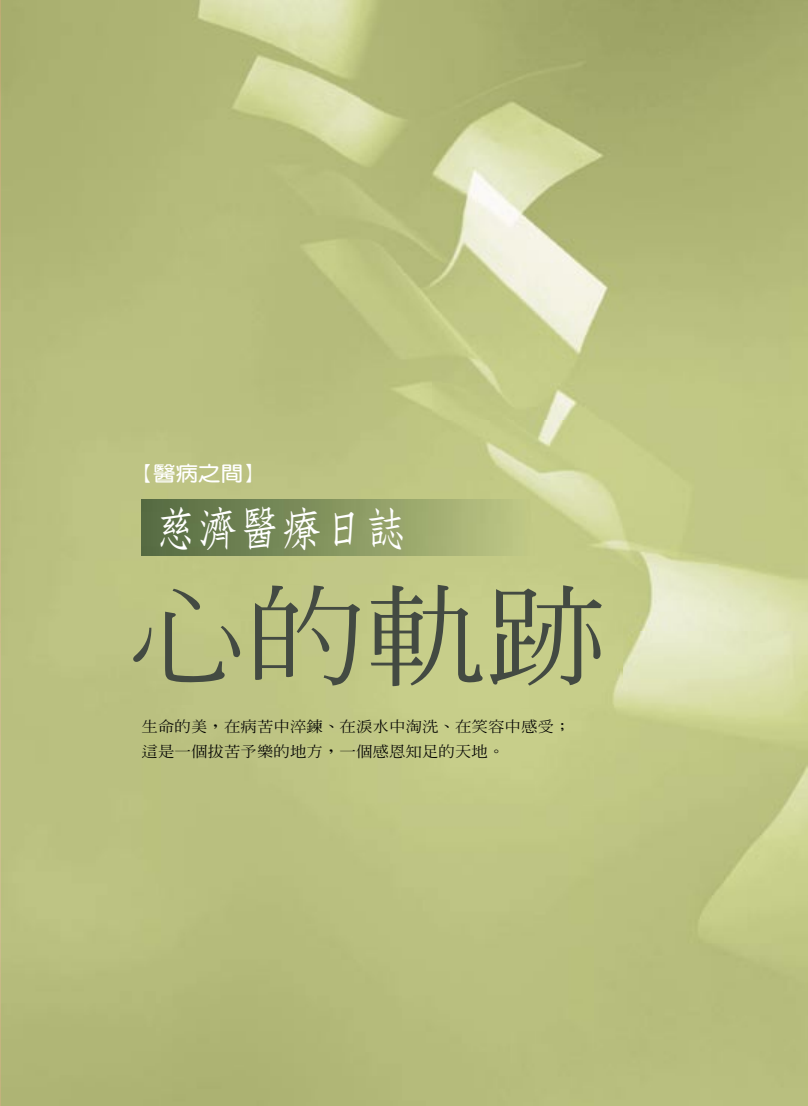
<style>
.page{position:relative;width:808px;height:1106px;background:#fff}
.page>*{position:absolute;margin:0;border:0;box-sizing:border-box;transform-origin:0 0}
.t1{font:500 108px "Inn Ming";color:#434a42;scale:1.11 1}
.t2{font:700 46.2px "Nan Sung";color:#fff;scale:.91 1}
.t3{font:700 20.25px "Yen Round";color:#fff;scale:1.11 1}
.t4{font:500 14.85px/25.5px "Inn Ming";color:#000;scale:1.11 1}
</style>
<div class="page">
<img style="left:0;top:0;width:1px;height:1106px">
<img style="left:1px;top:0;width:807px;height:632px">
<div style="left:134px;top:585px;width:488px;height:122px;background:#c3ca87"></div>
<img style="left:141px;top:500px;width:393px;height:55px">
<h3 class="t3" style="left:131px;top:463px;width:123px">【醫病之間】</h3>
<h2 class="t2" style="left:155px;top:505px;width:278px">慈濟醫療日誌</h2>
<h1 class="t1" style="left:127px;top:581px;width:434px">心的軌跡</h1>
<p class="t4" style="left:142px;top:713px;width:388px">生命的美，在病苦中淬鍊、在淚水中淘洗、在笑容中感受；這是一個拔苦予樂的地方，一個感恩知足的天地。</p>
</div>
